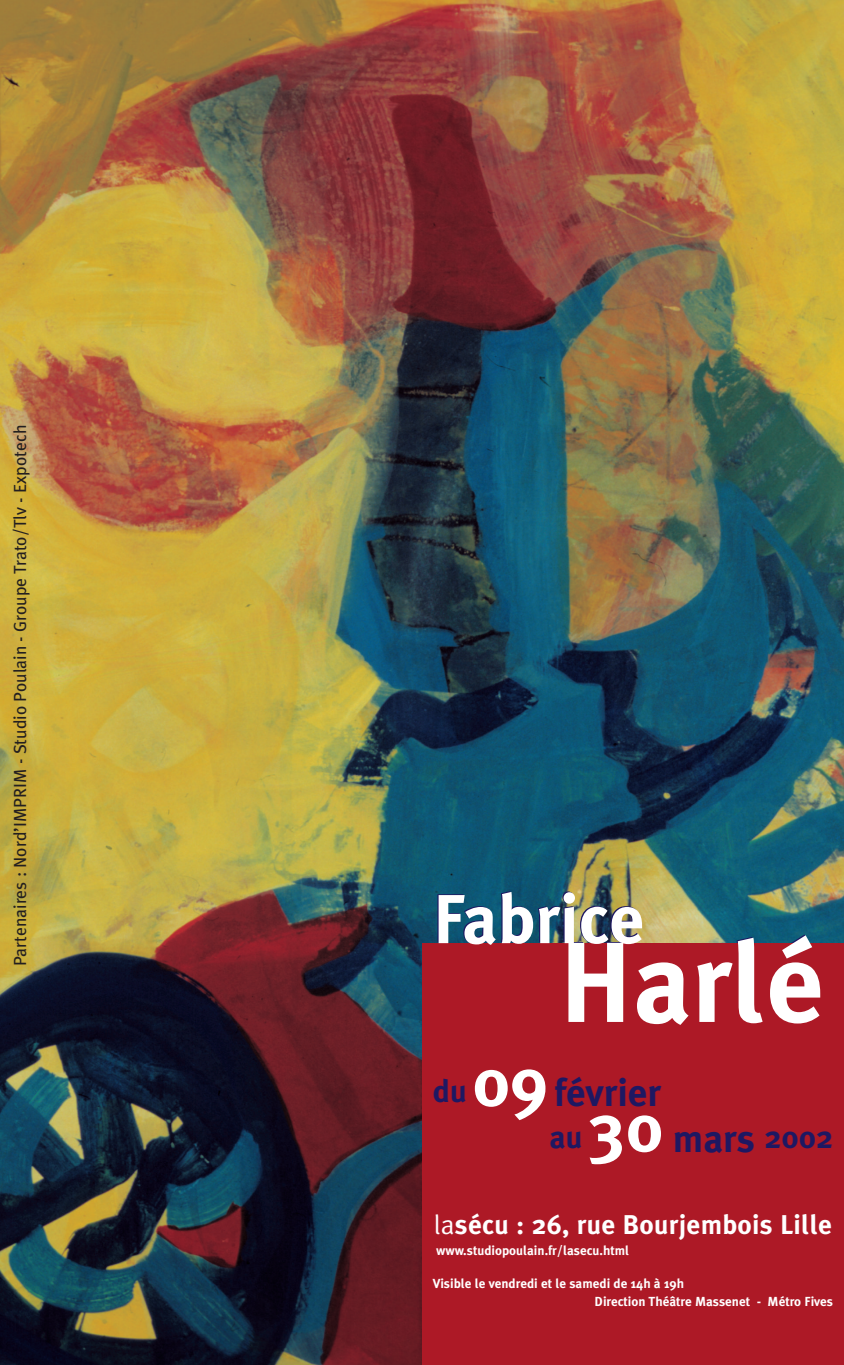
<style>
.page{position:relative;width:844px;height:1365px;background:#fff}
.page>*{position:absolute;margin:0;border:0;box-sizing:border-box;transform-origin:0 0}
.t1{font:700 113.75px "Meta Plus";color:#fff}
.t2{font:700 69.12px "Meta Plus";color:#fff}
.t3{font:700 38.5px "Meta Plus";color:#1e1862}
.t4{font:700 31.5px "Meta Plus";color:#1e1862}
.t5{font:700 27.12px "Meta Plus";letter-spacing:.01em;color:#fff}
.t6{font:17.5px "Meta Plus";color:#231f20}
.t7{font:700 13.12px/17.5px "Meta Plus";color:#fff}
.s1{font-size:31.5px}
.s2{font-size:69.12px;color:#fff}
.s3{font-size:38.5px}
.s4{font-family:"Meta Plus Normal";font-weight:400}
</style>
<div class="page">
<img style="left:0;top:0;width:843px;height:1364px">
<div style="left:422px;top:943px;width:421px;height:421px;background:#ad1926"></div>
<h3 class="t6" style="left:10px;top:966px;width:543px;rotate:-90deg">Partenaires : Nord’IMPRIM - Studio Poulain - Groupe Trato/Tlv - Expotech</h3>
<h2 class="t2" style="left:432px;top:878px;width:213px">Fabrice</h2>
<h1 class="t1" style="left:558px;top:916px;width:266px">Harlé</h1>
<h3 class="t3" style="left:432px;top:1070px;width:230px"><span class="s1">du</span> <span class="s2">09</span>février</h3>
<h3 class="t4" style="left:549px;top:1118px;width:285px">au <span class="s2">30</span> <span class="s3">mars</span> 2002</h3>
<h3 class="t5" style="left:434px;top:1208px;width:399px"><span class="s4">la</span>sécu : 26, rue Bourjembois Lille</h3>
<p class="t7" style="left:436px;top:1241px;width:194px">www.studiopoulain.fr/lasecu.html</p>
<p class="t7" style="left:594px;top:1274px;width:240px;text-indent:-162px">Visible le vendredi et le samedi de 14h à 19h<br>Direction Théâtre Massenet - Métro Fives</p>
</div>
